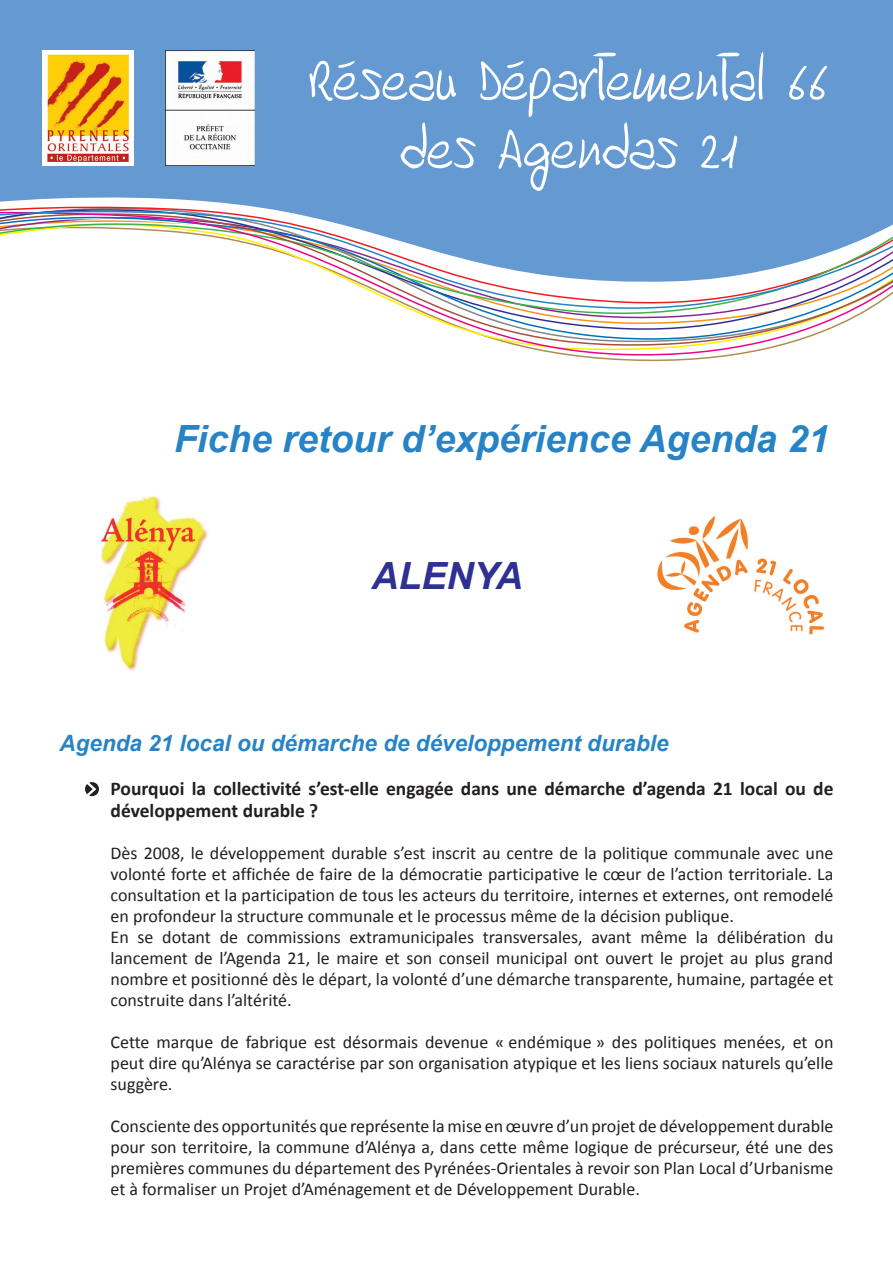
<style>
.page{position:relative;width:893px;height:1263px;background:#fff}
.page>*{position:absolute;margin:0;border:0;box-sizing:border-box;transform-origin:0 0}
.t1{font:57px/68.4px "Graziano";color:#fff;text-align:center}
.t2{font:italic 700 37.5px "Arial";color:#2783c5}
.t3{font:italic 700 37.5px "Arial";color:#2e3092}
.t4{font:italic 700 22.5px "Arial";color:#2783c5}
.t5{font:700 19.5px/22.5px "Calibri";color:#231f20}
.t6{font:18px/21px "Calibri";color:#231f20;text-align:justify}
</style>
<div class="page">
<svg style="left:85px;top:782px;width:14px;height:14px"></svg>
<img style="left:100px;top:496px;width:108px;height:175px">
<img style="left:657px;top:515px;width:168px;height:120px">
<svg style="left:422px;top:315px;width:437px;height:47px"></svg>
<img style="left:361px;top:287px;width:532px;height:28px">
<svg style="left:0;top:0;width:893px;height:287px;fill:#6599d1"></svg>
<img style="left:166px;top:51px;width:89px;height:114px">
<img style="left:43px;top:51px;width:90px;height:114px">
<h1 class="t1" style="left:308px;top:46px;width:522px">Réseau Départemental 66 des Agendas 21</h1>
<h2 class="t2" style="left:174px;top:415px;width:657px">Fiche retour d’expérience Agenda 21</h2>
<h2 class="t3" style="left:371px;top:552px;width:153px">ALENYA</h2>
<p class="t4" style="left:60px;top:728px;width:610px">Agenda 21 local ou démarche de développement durable</p>
<p class="t5" style="left:111px;top:776px;width:724px">Pourquoi la collectivité s’est-elle engagée dans une démarche d’agenda 21 local ou de développement durable ?</p>
<p class="t6" style="left:111px;top:842px;width:724px;text-align:left">Dès 2008, le développement durable s’est inscrit au centre de la politique communale avec une volonté forte et affichée de faire de la démocratie participative le cœur de l’action territoriale. La consultation et la participation de tous les acteurs du territoire, internes et externes, ont remodelé en profondeur la structure communale et le processus même de la décision publique.<br>En se dotant de commissions extramunicipales transversales, avant même la délibération du lancement de l’Agenda 21, le maire et son conseil municipal ont ouvert le projet au plus grand nombre et positionné dès le départ, la volonté d’une démarche transparente, humaine, partagée et construite dans l’altérité.</p>
<p class="t6" style="left:111px;top:1031px;width:724px">Cette marque de fabrique est désormais devenue « endémique » des politiques menées, et on peut dire qu’Alénya se caractérise par son organisation atypique et les liens sociaux naturels qu’elle suggère.</p>
<p class="t6" style="left:111px;top:1115px;width:724px">Consciente des opportunités que représente la mise en œuvre d’un projet de développement durable pour son territoire, la commune d’Alénya a, dans cette même logique de précurseur, été une des premières communes du département des Pyrénées-Orientales à revoir son Plan Local d’Urbanisme et à formaliser un Projet d’Aménagement et de Développement Durable.</p>
</div>
